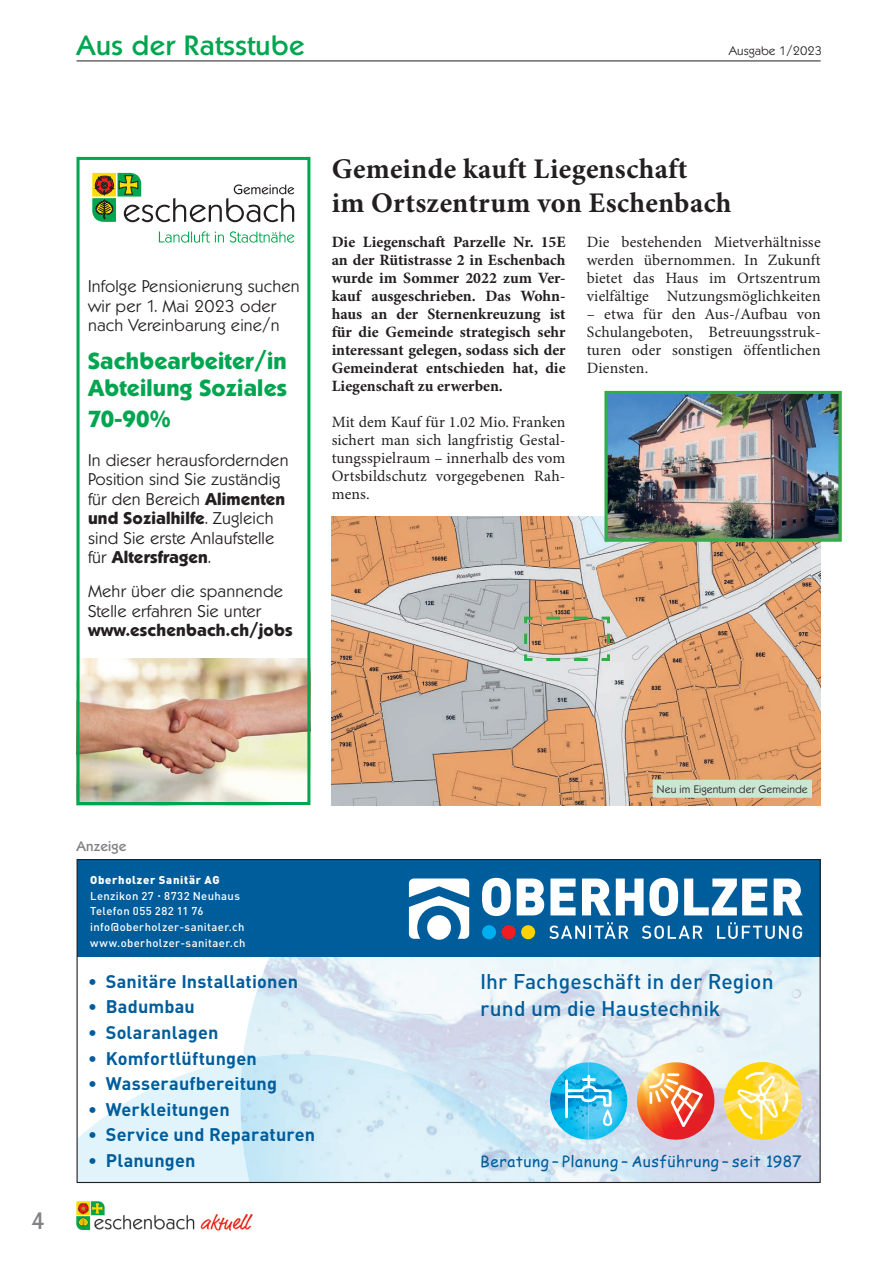
<style>
.page{position:relative;width:893px;height:1263px;background:#fff}
.page>*{position:absolute;margin:0;border:0;box-sizing:border-box;transform-origin:0 0}
.t1{font:700 28.5px/34.2px "Minion Pro";letter-spacing:.01em;color:#231f20}
.t2{font:500 27px "Koblenz TS";letter-spacing:.02em;color:#00a54f}
.t3{font:700 22.5px/27px "Koblenz TS";letter-spacing:.01em;color:#00a54f}
.t4{font:500 22.5px "Koblenz TS";color:#808285}
.t5{font:500 21px/27px "DIN";letter-spacing:.005em;color:#005d9c}
.t6{font:700 18px "DIN";letter-spacing:.01em;color:#005d9c}
.t7{font:300 16.5px/19.5px "Koblenz TS";letter-spacing:.01em;color:#231f20}
.t8{font:700 16.5px "Koblenz TS";letter-spacing:.01em;color:#231f20}
.t9{font:15.75px/18px "Minion Pro";letter-spacing:.01em;color:#231f20;text-align:justify}
.t10{font:700 15.75px/18px "Minion Pro";color:#231f20;text-align:justify}
.t11{font:15.45px "Comic Sans MS";letter-spacing:.035em;color:#005d9c}
.t12{font:500 13.5px "Koblenz TS";letter-spacing:.01em;color:#808285}
.t13{font:300 12px "Koblenz TS";color:#231f20}
.t14{font:500 11.25px/15.6px "DIN";letter-spacing:.035em;color:#fff}
.t15{font:300 10.5px "Koblenz TS";letter-spacing:.01em;color:#231f20}
.s1{font-weight:700}
.s2{font-weight:900}
.s3{font-family:"Brown Std";font-weight:700}
</style>
<div class="page">
<hr style="left:77px;top:61px;width:744px;height:1px;background:#231f20">
<img style="left:76px;top:1201px;width:177px;height:30px">
<img style="left:332px;top:517px;width:489px;height:288px">
<div style="left:653px;top:780px;width:159px;height:18px;background:#cbe6d3"></div>
<img style="left:609px;top:395px;width:228px;height:142px">
<svg style="left:523px;top:615px;width:88px;height:47px;background:#c8a980"></svg>
<div style="left:605px;top:391px;width:236px;height:150px;border:3px solid #31ae4b"></div>
<img style="left:81px;top:658px;width:225px;height:143px">
<div style="left:77px;top:157px;width:233px;height:648px;border:3px solid #00a54f"></div>
<svg style="left:92px;top:173px;width:202px;height:70px"></svg>
<img style="left:652px;top:957px;width:167px;height:94px">
<img style="left:453px;top:957px;width:199px;height:94px">
<img style="left:301px;top:957px;width:152px;height:97px">
<img style="left:243px;top:957px;width:58px;height:97px">
<img style="left:586px;top:1051px;width:233px;height:130px">
<img style="left:440px;top:1042px;width:151px;height:107px">
<img style="left:561px;top:1145px;width:25px;height:36px">
<img style="left:290px;top:1054px;width:237px;height:127px">
<img style="left:524px;top:1144px;width:37px;height:37px">
<div style="left:77px;top:859px;width:743px;height:98px;background:#005d9c"></div>
<svg style="left:482px;top:878px;width:29px;height:38px"></svg>
<svg style="left:517px;top:878px;width:27px;height:37px"></svg>
<svg style="left:550px;top:878px;width:26px;height:37px"></svg>
<svg style="left:582px;top:878px;width:61px;height:37px"></svg>
<svg style="left:684px;top:878px;width:83px;height:37px"></svg>
<svg style="left:774px;top:878px;width:29px;height:37px"></svg>
<svg style="left:649px;top:878px;width:29px;height:38px"></svg>
<svg style="left:409px;top:878px;width:60px;height:61px"></svg>
<div style="left:427px;top:915px;width:24px;height:25px;background:#fff;border-radius:50%"></div>
<svg style="left:549px;top:922px;width:79px;height:17px"></svg>
<svg style="left:642px;top:925px;width:60px;height:14px"></svg>
<svg style="left:717px;top:922px;width:85px;height:17px"></svg>
<div style="left:482px;top:925px;width:14px;height:14px;background:#00aeef;border-radius:50%"></div>
<div style="left:502px;top:925px;width:14px;height:14px;background:#ee1d23;border-radius:50%"></div>
<div style="left:521px;top:925px;width:14px;height:14px;background:#fed304;border-radius:50%"></div>
<img style="left:550px;top:1062px;width:77px;height:78px">
<svg style="left:564px;top:1076px;width:54px;height:51px;background:#51c4ec"></svg>
<img style="left:724px;top:1062px;width:77px;height:78px">
<hr style="left:760px;top:1102px;width:2px;height:31px;background:#fff">
<svg style="left:736px;top:1071px;width:53px;height:50px;background:#fde26a"></svg>
<img style="left:637px;top:1062px;width:77px;height:78px;border-radius:39px">
<svg style="left:647px;top:1071px;width:57px;height:60px;background:#f07a55"></svg>
<svg style="left:77px;top:1059px;width:176px;height:125px"></svg>
<h2 class="t2" style="left:77px;top:29px;width:230px">Aus der Ratsstube</h2>
<p class="t13" style="left:729px;top:43px;width:95px">Ausgabe 1/2023</p>
<p class="t7" style="left:88px;top:277px;width:213px">Infolge Pensionierung suchen wir per 1. Mai 2023 oder nach Vereinbarung eine/n</p>
<h3 class="t3" style="left:88px;top:348px;width:201px">Sachbearbeiter/in<br>Abteilung Soziales</h3>
<h3 class="t3" style="left:88px;top:405px;width:84px">70-90%</h3>
<p class="t7" style="left:88px;top:450px;width:202px">In dieser herausfordernden<br>Position sind Sie zuständig für den Bereich <span class="s1">Alimenten und Sozialhilfe</span>. Zugleich sind Sie erste Anlaufstelle für <span class="s1">Altersfragen</span>.</p>
<p class="t7" style="left:88px;top:582px;width:197px">Mehr über die spannende<br>Stelle erfahren Sie unter</p>
<p class="t8" style="left:88px;top:620px;width:206px">www.eschenbach.ch/jobs</p>
<h1 class="t1" style="left:332px;top:153px;width:401px">Gemeinde kauft Liegenschaft<br>im Ortszentrum von Eschenbach</h1>
<p class="t10" style="left:332px;top:234px;width:235px">Die Liegenschaft Parzelle Nr. 15E an der Rütistrasse 2 in Eschenbach wurde im Sommer 2022 zum Ver&shy;kauf ausgeschrieben. Das Wohn&shy;haus an der Sternenkreuzung ist für die Gemeinde strategisch sehr interessant gelegen, sodass sich der Gemeinderat entschieden hat, die Liegenschaft zu erwerben.</p>
<p class="t9" style="left:332px;top:414px;width:235px">Mit dem Kauf für 1.02 Mio. Franken sichert man sich langfristig Gestal&shy;tungsspielraum – innerhalb des vom Ortsbildschutz vorgegebenen Rah&shy;mens.</p>
<p class="t9" style="left:587px;top:234px;width:235px">Die bestehenden Mietverhältnisse werden übernommen. In Zukunft bietet das Haus im Ortszentrum vielfältige Nutzungsmöglichkeiten</p>
<p class="t9" style="left:587px;top:306px;width:235px">– etwa für den Aus-/Aufbau von Schulangeboten, Betreuungsstruk&shy;turen oder sonstigen öffentlichen Diensten.</p>
<h3 class="t4" style="left:31px;top:1207px;width:15px">4</h3>
<p class="t12" style="left:77px;top:838px;width:51px">Anzeige</p>
<p class="t14" style="left:90px;top:872px;width:157px"><span class="s2">Oberholzer Sanitär AG<br></span>Lenzikon 27 <span class="s3">·</span> 8732 Neuhaus<br>Telefon 055 282 11 76 info@oberholzer-sanitaer.ch www.oberholzer-sanitaer.ch</p>
<p class="t15" style="left:657px;top:782px;width:152px">Neu im Eigentum der Gemeinde</p>
<h3 class="t5" style="left:480px;top:967px;width:295px">Ihr Fachgeschäft in der Region rund um die Haustechnik</h3>
<p class="t6" style="left:88px;top:969px;width:212px">• Sanitäre Installationen</p>
<p class="t6" style="left:88px;top:995px;width:108px">• Badumbau</p>
<p class="t6" style="left:88px;top:1021px;width:132px">• Solaranlagen</p>
<p class="t6" style="left:88px;top:1046px;width:170px">• Komfortlüftungen</p>
<p class="t6" style="left:88px;top:1072px;width:191px">• Wasseraufbereitung</p>
<p class="t6" style="left:88px;top:1097px;width:143px">• Werkleitungen</p>
<p class="t6" style="left:88px;top:1123px;width:229px">• Service und Reparaturen</p>
<p class="t6" style="left:88px;top:1149px;width:109px">• Planungen</p>
<p class="t11" style="left:480px;top:1150px;width:323px">Beratung – Planung – Ausführung – seit 1987</p>
</div>
